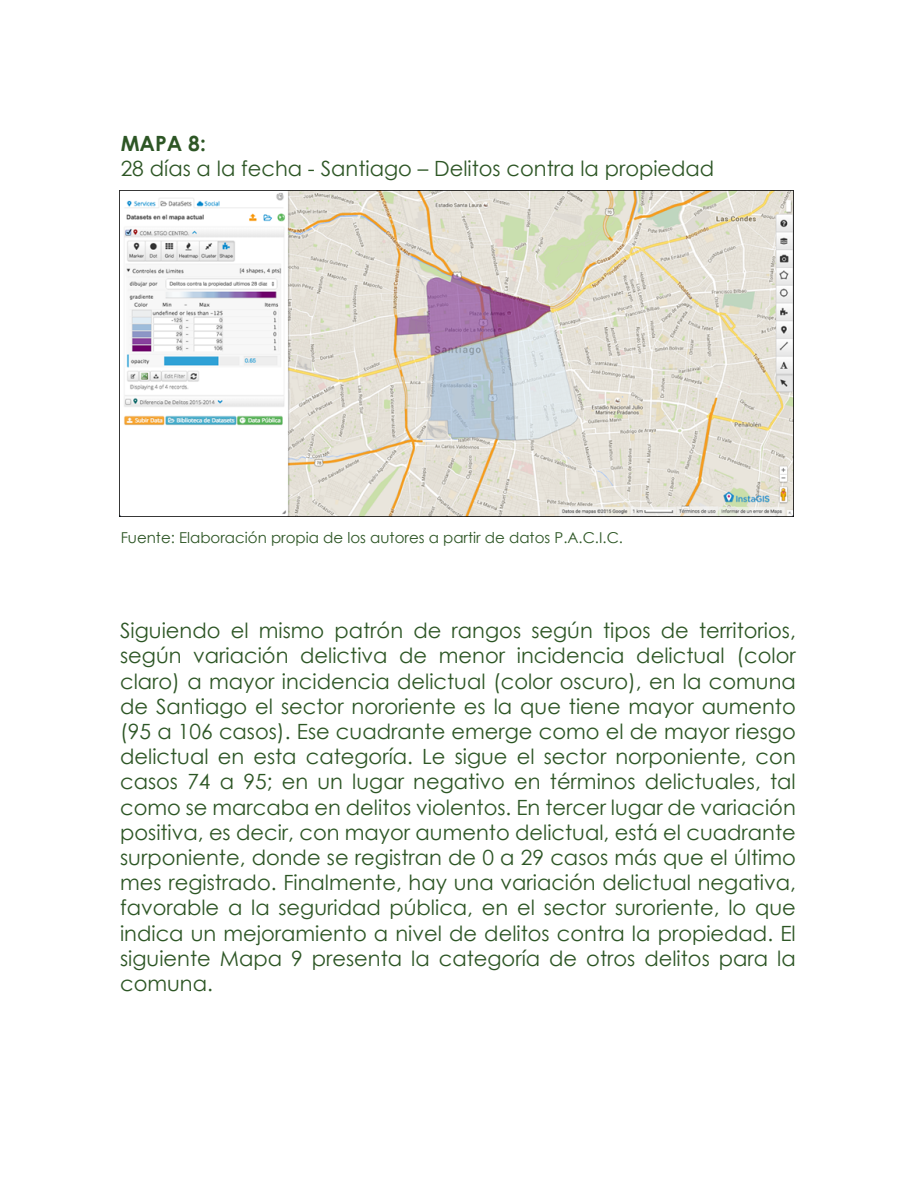
<style>
.page{position:relative;width:918px;height:1188px;background:#fff}
.page>*{position:absolute;margin:0;border:0;box-sizing:border-box;transform-origin:0 0}
.t1{font:21px/25.2px "Century Gothic";color:#2d5625;text-align:justify}
.t2{font:700 21px "Century Gothic";color:#2d5625}
.t3{font:15px "Century Gothic";color:#2d5625}
</style>
<div class="page">
<img style="left:120px;top:191px;width:673px;height:325px">
<p class="t2" style="left:121px;top:128px;width:87px">MAPA 8:</p>
<p class="t1" style="left:121px;top:156px;width:595px">28 días a la fecha - Santiago – Delitos contra la propiedad</p>
<p class="t3" style="left:121px;top:527px;width:504px">Fuente: Elaboración propia de los autores a partir de datos P.A.C.I.C.</p>
<p class="t1" style="left:120px;top:618px;width:677px">Siguiendo el mismo patrón de rangos según tipos de territorios, según variación delictiva de menor incidencia delictual (color claro) a mayor incidencia delictual (color oscuro), en la comuna de Santiago el sector nororiente es la que tiene mayor aumento (95 a 106 casos). Ese cuadrante emerge como el de mayor riesgo delictual en esta categoría. Le sigue el sector norponiente, con casos 74 a 95; en un lugar negativo en términos delictuales, tal como se marcaba en delitos violentos. En tercer lugar de variación positiva, es decir, con mayor aumento delictual, está el cuadrante surponiente, donde se registran de 0 a 29 casos más que el último mes registrado. Finalmente, hay una variación delictual negativa, favorable a la seguridad pública, en el sector suroriente, lo que indica un mejoramiento a nivel de delitos contra la propiedad. El siguiente Mapa 9 presenta la categoría de otros delitos para la comuna.</p>
</div>
